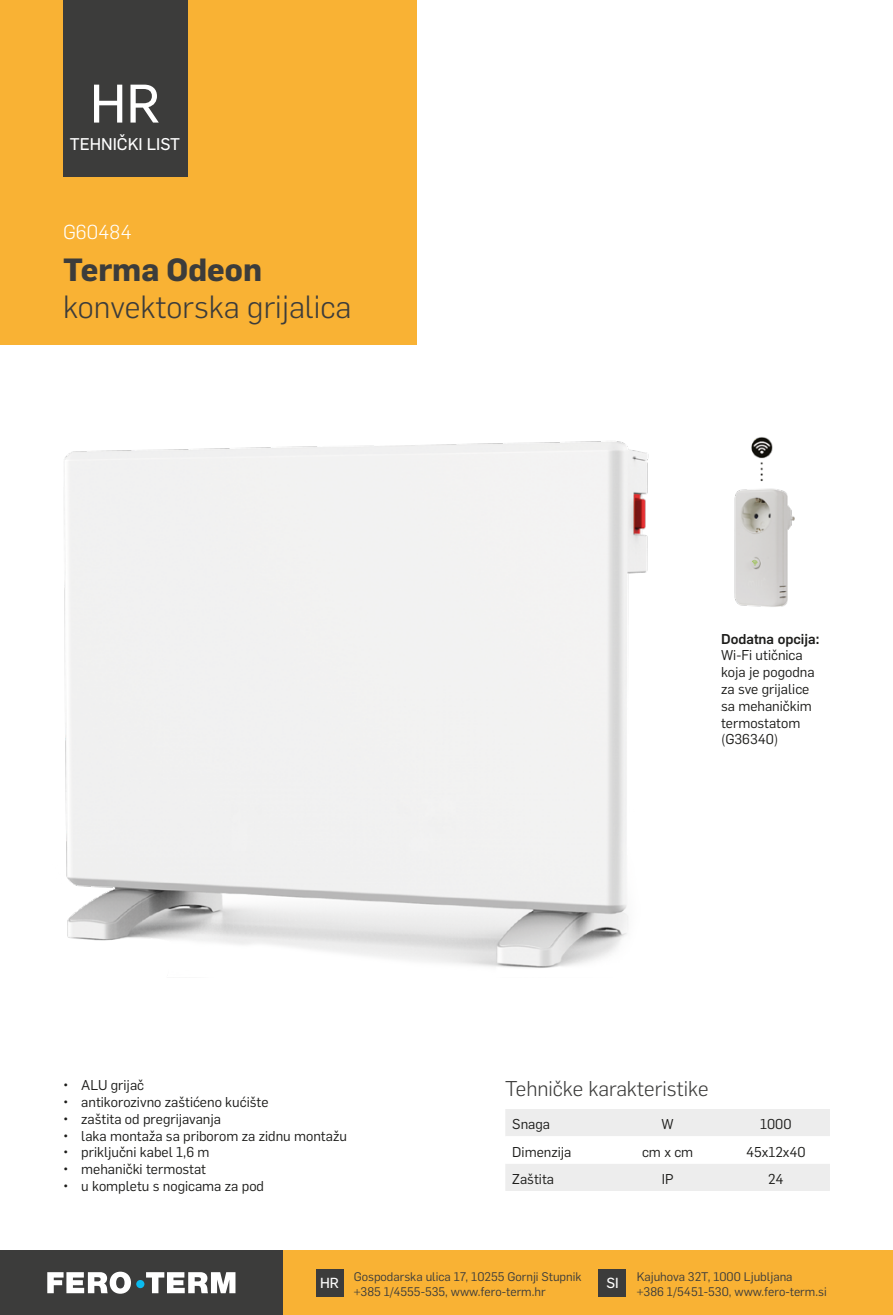
<style>
.page{position:relative;width:893px;height:1315px;background:#fff}
.page>*{position:absolute;margin:0;border:0;box-sizing:border-box;transform-origin:0 0}
.t1{font:53.2px "Flama Basic";color:#fff}
.t2{font:300 31.5px "Flama";color:#3c3c3b}
.t3{font:700 31.5px "Flama";color:#3c3c3b}
.t4{font:300 21px "Flama";color:#3c3c3b}
.t5{font:300 19.78px "Flama";color:#fff}
.t6{font:16.62px "Flama Basic";color:#fff}
.t7{font:14.35px "Flama Basic";color:#fff}
.t8{font:14px/16.8px "Flama";color:#1d1d1b}
.t9{font:500 14px "Flama";color:#1d1d1b}
.t10{font:12.25px/15.8px "Flama";color:#3c3c3b}
</style>
<div class="page">
<div style="left:0;top:1250px;width:893px;height:65px;background:#f9b234"></div>
<div style="left:316px;top:1269px;width:27px;height:27px;background:#3c3c3b"></div>
<div style="left:599px;top:1269px;width:27px;height:27px;background:#3c3c3b"></div>
<div style="left:0;top:1250px;width:283px;height:65px;background:#3c3c3b"></div>
<svg style="left:47px;top:1271px;width:188px;height:22px"></svg>
<div style="left:136px;top:1280px;width:8px;height:8px;background:#0bbbef;border-radius:50%"></div>
<div style="left:0;top:0;width:417px;height:345px;background:#f9b234"></div>
<div style="left:63px;top:0;width:124px;height:177px;background:#3c3c3b"></div>
<img style="left:64px;top:441px;width:585px;height:527px">
<svg style="left:505px;top:1109px;width:325px;height:82px"></svg>
<img style="left:734px;top:437px;width:61px;height:170px">
<h1 class="t1" style="left:90px;top:66px;width:72px">HR</h1>
<p class="t6" style="left:70px;top:132px;width:112px">TEHNIČKI LIST</p>
<h3 class="t5" style="left:63px;top:218px;width:70px">G60484</h3>
<h2 class="t3" style="left:63px;top:246px;width:201px">Terma Odeon</h2>
<h2 class="t2" style="left:63px;top:286px;width:290px">konvektorska grijalica</h2>
<p class="t8" style="left:63px;top:1076px;width:83px">• ALU grijač</p>
<p class="t8" style="left:63px;top:1092px;width:207px">• antikorozivno zaštićeno kućište</p>
<p class="t8" style="left:63px;top:1109px;width:160px">• zaštita od pregrijavanja</p>
<p class="t8" style="left:63px;top:1126px;width:285px">• laka montaža sa priborom za zidnu montažu</p>
<p class="t8" style="left:63px;top:1143px;width:148px">• priključni kabel 1,6 m</p>
<p class="t8" style="left:63px;top:1160px;width:145px">• mehanički termostat</p>
<p class="t8" style="left:63px;top:1176px;width:203px">• u kompletu s nogicama za pod</p>
<p class="t9" style="left:721px;top:628px;width:100px">Dodatna opcija:</p>
<p class="t8" style="left:721px;top:646px;width:95px">Wi-Fi utičnica koja je pogodna za sve grijalice sa mehaničkim termostatom (G36340)</p>
<h3 class="t4" style="left:505px;top:1074px;width:205px">Tehničke karakteristike</h3>
<p class="t8" style="left:512px;top:1115px;width:39px">Snaga</p>
<p class="t8" style="left:662px;top:1115px;width:14px">W</p>
<p class="t8" style="left:760px;top:1115px;width:33px">1000</p>
<p class="t8" style="left:512px;top:1142px;width:61px">Dimenzija</p>
<p class="t8" style="left:642px;top:1142px;width:53px">cm x cm</p>
<p class="t8" style="left:746px;top:1142px;width:61px">45x12x40</p>
<p class="t8" style="left:512px;top:1169px;width:43px">Zaštita</p>
<p class="t8" style="left:662px;top:1169px;width:13px">IP</p>
<p class="t8" style="left:768px;top:1169px;width:17px">24</p>
<p class="t10" style="left:354px;top:1267px;width:229px">Gospodarska ulica 17, 10255 Gornji Stupnik +385 1/4555-535, www.fero-term.hr</p>
<p class="t10" style="left:637px;top:1267px;width:191px">Kajuhova 32T, 1000 Ljubljana<br>+386 1/5451-530, www.fero-term.si</p>
<p class="t7" style="left:320px;top:1272px;width:20px">HR</p>
<p class="t7" style="left:606px;top:1272px;width:14px">SI</p>
</div>
